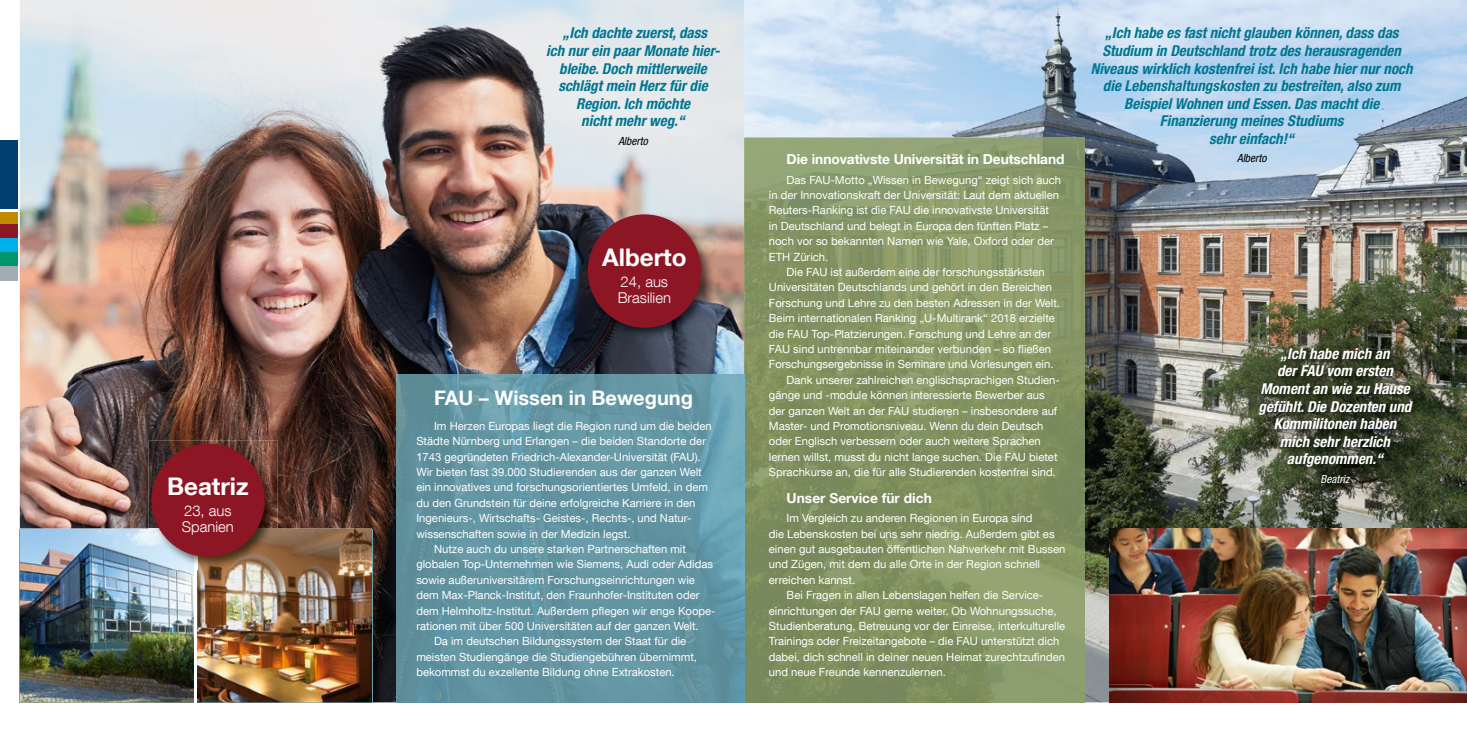
<style>
.page{position:relative;width:1467px;height:745px;background:#fff}
.page>*{position:absolute;margin:0;border:0;box-sizing:border-box;transform-origin:0 0}
.t1{font:700 24.25px "Helvetica Neue LT Com";color:#fff}
.t2{font:700 20px "Helvetica Neue LT Com";color:#fff}
.t3{font:italic 700 condensed 15px/17.5px "Helvetica Neue LT Com";color:#007690;text-align:center}
.t4{font:italic 700 condensed 15px/17.5px "Helvetica Neue LT Com";color:#fff;text-align:center}
.t5{font:300 14.88px/16.2px "Helvetica Neue LT Com";color:#fff}
.t6{font:700 13.75px "Helvetica Neue LT Com";letter-spacing:-.005em;color:#fff}
.t7{font:11.25px/15.4px "Helvetica Neue LT Com";color:#fff}
.t8{font:italic condensed 11.25px "Helvetica Neue LT Com";color:#000}
.t9{font:italic condensed 11.25px "Helvetica Neue LT Com";color:#fff}
</style>
<div class="page">
<img style="left:20px;top:0;width:1447px;height:702px">
<img style="left:744px;top:137px;width:340px;height:565px">
<div style="left:0;top:210px;width:17px;height:15px;background:#c28a00"></div>
<div style="left:0;top:225px;width:17px;height:14px;background:#8d1625"></div>
<div style="left:0;top:239px;width:17px;height:14px;background:#00b0eb"></div>
<div style="left:0;top:253px;width:17px;height:14px;background:#009770"></div>
<div style="left:0;top:267px;width:17px;height:14px;background:#a3acb2"></div>
<div style="left:0;top:140px;width:17px;height:70px;background:#003f6f"></div>
<hr style="left:0;top:209px;width:19px;height:3px;background:#fff">
<img style="left:397px;top:374px;width:347px;height:328px">
<img style="left:744px;top:374px;width:1px;height:328px">
<img style="left:197px;top:528px;width:175px;height:174px">
<img style="left:585px;top:211px;width:129px;height:129px">
<div style="left:588px;top:214px;width:113px;height:113px;background:#8d1625;border-radius:50%"></div>
<img style="left:20px;top:528px;width:175px;height:174px">
<img style="left:1109px;top:528px;width:358px;height:174px">
<img style="left:1258px;top:346px;width:161px;height:143px">
<hr style="left:195px;top:528px;width:2px;height:177px;background:#fff">
<img style="left:149px;top:440px;width:129px;height:129px">
<div style="left:151px;top:443px;width:114px;height:113px;background:#8d1625;border-radius:50%"></div>
<h1 class="t1" style="left:167px;top:471px;width:83px">Beatriz</h1>
<h3 class="t5" style="left:182px;top:501px;width:53px">23, aus<br>Spanien</h3>
<h3 class="t3" style="left:546px;top:24px;width:175px">„Ich dachte zuerst, dass<br>ich nur ein paar Monate hier&shy;bleibe. Doch mittlerweile schlägt mein Herz für die<br>Region. Ich möchte<br>nicht mehr weg.“</h3>
<p class="t8" style="left:618px;top:134px;width:31px">Alberto</p>
<h1 class="t1" style="left:602px;top:242px;width:86px">Alberto</h1>
<h3 class="t5" style="left:618px;top:272px;width:55px">24, aus<br>Brasilien</h3>
<h2 class="t2" style="left:434px;top:385px;width:260px">FAU – Wissen in Bewegung</h2>
<p class="t7" style="left:434px;top:417px;width:279px">Im Herzen Europas liegt die Region rund um die beiden</p>
<p class="t7" style="left:416px;top:433px;width:291px">Städte Nürnberg und Erlangen – die beiden Standorte der</p>
<p class="t7" style="left:416px;top:448px;width:286px">1743 gegründeten Friedrich-Alexander-Universität (FAU).</p>
<p class="t7" style="left:416px;top:464px;width:287px">Wir bieten fast 39.000 Studierenden aus der ganzen Welt</p>
<p class="t7" style="left:416px;top:479px;width:293px">ein innovatives und forschungsorientiertes Umfeld, in dem</p>
<p class="t7" style="left:416px;top:494px;width:281px">du den Grundstein für deine erfolgreiche Karriere in den</p>
<p class="t7" style="left:416px;top:510px;width:277px">Ingenieurs-, Wirtschafts- Geistes-, Rechts-, und Natur-</p>
<p class="t7" style="left:416px;top:525px;width:216px">wissenschaften sowie in der Medizin legst.</p>
<p class="t7" style="left:434px;top:540px;width:253px">Nutze auch du unsere starken Partnerschaften mit</p>
<p class="t7" style="left:416px;top:556px;width:298px">globalen Top-Unternehmen wie Siemens, Audi oder Adidas</p>
<p class="t7" style="left:416px;top:571px;width:280px">sowie außeruniversitärem Forschungseinrichtungen wie</p>
<p class="t7" style="left:416px;top:587px;width:285px">dem Max-Planck-Institut, den Fraunhofer-Instituten oder</p>
<p class="t7" style="left:416px;top:602px;width:301px">dem Helmholtz-Institut. Außerdem pflegen wir enge Koope-</p>
<p class="t7" style="left:416px;top:617px;width:284px">rationen mit über 500 Universitäten auf der ganzen Welt.</p>
<p class="t7" style="left:434px;top:633px;width:254px">Da im deutschen Bildungssystem der Staat für die</p>
<p class="t7" style="left:416px;top:648px;width:282px">meisten Studiengänge die Studiengebühren übernimmt,</p>
<p class="t7" style="left:416px;top:663px;width:260px">bekommst du exzellente Bildung ohne Extrakosten.</p>
<p class="t6" style="left:787px;top:151px;width:279px">Die innovativste Universität in Deutschland</p>
<p class="t7" style="left:769px;top:171px;width:294px;text-indent:18px">Das FAU-Motto „Wissen in Bewegung“ zeigt sich auch in der Innovationskraft der Universität: Laut dem aktuellen Reuters-Ranking ist die FAU die innovativste Universität<br>in Deutschland und belegt in Europa den fünften Platz – noch vor so bekannten Namen wie Yale, Oxford oder der ETH Zürich.</p>
<p class="t7" style="left:787px;top:264px;width:260px">Die FAU ist außerdem eine der forschungsstärksten</p>
<p class="t7" style="left:769px;top:279px;width:285px">Universitäten Deutschlands und gehört in den Bereichen</p>
<p class="t7" style="left:769px;top:294px;width:293px">Forschung und Lehre zu den besten Adressen in der Welt.</p>
<p class="t7" style="left:769px;top:310px;width:288px">Beim internationalen Ranking „U-Multirank“ 2018 erzielte</p>
<p class="t7" style="left:769px;top:325px;width:284px">die FAU Top-Platzierungen. Forschung und Lehre an der</p>
<p class="t7" style="left:769px;top:341px;width:284px">FAU sind untrennbar miteinander verbunden – so fließen</p>
<p class="t7" style="left:769px;top:356px;width:286px">Forschungsergebnisse in Seminare und Vorlesungen ein.</p>
<p class="t7" style="left:787px;top:371px;width:275px">Dank unserer zahlreichen englischsprachigen Studien-</p>
<p class="t7" style="left:769px;top:387px;width:277px">gänge und -module können interessierte Bewerber aus</p>
<p class="t7" style="left:769px;top:402px;width:290px">der ganzen Welt an der FAU studieren – insbesondere auf</p>
<p class="t7" style="left:769px;top:417px;width:276px">Master- und Promotionsniveau. Wenn du dein Deutsch</p>
<p class="t7" style="left:769px;top:433px;width:273px">oder Englisch verbessern oder auch weitere Sprachen</p>
<p class="t7" style="left:769px;top:448px;width:290px">lernen willst, musst du nicht lange suchen. Die FAU bietet</p>
<p class="t7" style="left:769px;top:464px;width:288px">Sprachkurse an, die für alle Studierenden kostenfrei sind.</p>
<p class="t6" style="left:787px;top:489px;width:147px">Unser Service für dich</p>
<p class="t7" style="left:787px;top:510px;width:247px">Im Vergleich zu anderen Regionen in Europa sind</p>
<p class="t7" style="left:769px;top:525px;width:287px">die Lebenskosten bei uns sehr niedrig. Außerdem gibt es</p>
<p class="t7" style="left:769px;top:540px;width:298px">einen gut ausgebauten öffentlichen Nahverkehr mit Bussen</p>
<p class="t7" style="left:769px;top:556px;width:273px">und Zügen, mit dem du alle Orte in der Region schnell</p>
<p class="t7" style="left:769px;top:571px;width:88px">erreichen kannst.</p>
<p class="t7" style="left:787px;top:587px;width:258px">Bei Fragen in allen Lebenslagen helfen die Service-</p>
<p class="t7" style="left:769px;top:602px;width:289px">einrichtungen der FAU gerne weiter. Ob Wohnungssuche,</p>
<p class="t7" style="left:769px;top:617px;width:298px">Studienberatung, Betreuung vor der Einreise, interkulturelle</p>
<p class="t7" style="left:769px;top:633px;width:292px">Trainings oder Freizeitangebote – die FAU unterstützt dich</p>
<p class="t7" style="left:769px;top:648px;width:298px">dabei, dich schnell in deiner neuen Heimat zurechtzufinden</p>
<p class="t7" style="left:769px;top:663px;width:178px">und neue Freunde kennenzulernen.</p>
<p class="t3" style="left:1091px;top:24px;width:323px">„Ich habe es fast nicht glauben können, dass das Studium in Deutschland trotz des herausragenden Niveaus wirklich kostenfrei ist. Ich habe hier nur noch die Lebenshaltungskosten zu bestreiten, also zum Beispiel Wohnen und Essen. Das macht die Finanzierung meines Studiums<br>sehr einfach!“</p>
<p class="t8" style="left:1237px;top:152px;width:31px">Alberto</p>
<h3 class="t4" style="left:1258px;top:344px;width:154px">„Ich habe mich an<br>der FAU vom ersten<br>Moment an wie zu Hause gefühlt. Die Dozenten und<br>Kommilitonen haben mich sehr herzlich aufgenommen.“</h3>
<p class="t9" style="left:1321px;top:472px;width:30px">Beatriz</p>
</div>
